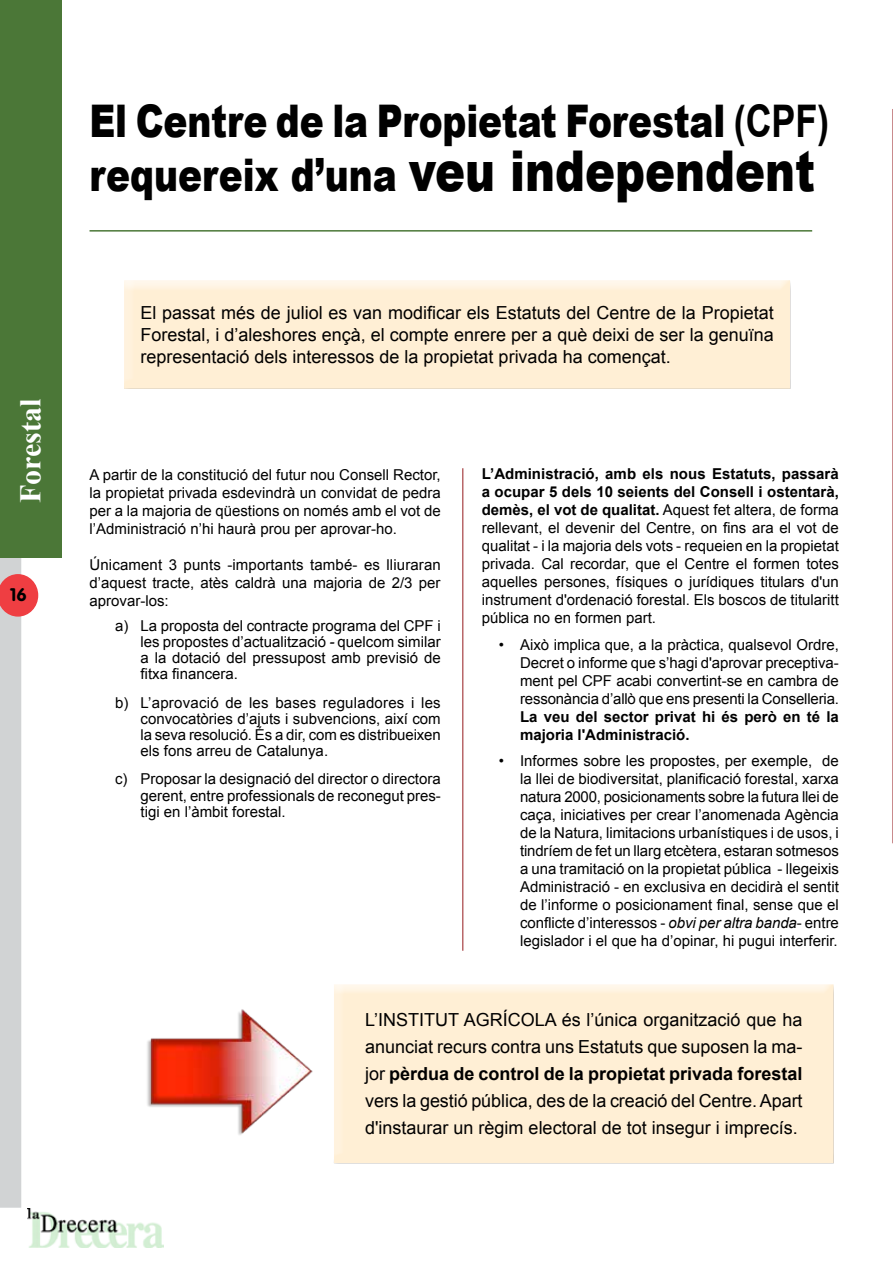
<style>
.page{position:relative;width:893px;height:1263px;background:#fff}
.page>*{position:absolute;margin:0;border:0;box-sizing:border-box;transform-origin:0 0}
.t1{font:900 45px/54px "Arial";letter-spacing:-.005em;color:#000;scale:.8 1}
.t2{font:700 30px "Times New Roman";color:#fff}
.t3{font:18px/27px "Arial";color:#000;text-align:justify}
.t4{font:700 18px "VAG Rounded";color:#000}
.t5{font:15px/18px "Arial";color:#000;text-align:justify}
.t6{font:700 15px/18px "Arial";color:#000}
.s1{font-weight:700}
.s2{font-size:56.25px}
.s3{font-style:italic}
</style>
<div class="page">
<svg style="left:0;top:557px;width:38px;height:651px"></svg>
<img style="left:27px;top:1209px;width:136px;height:38px">
<div style="left:0;top:0;width:61px;height:557px;background:#4b7737"></div>
<hr style="left:892px;top:109px;width:1px;height:734px;background:#961b1e">
<div style="left:328px;top:984px;width:508px;height:180px;background:#ffefd5"></div>
<div style="left:117px;top:280px;width:675px;height:110px;background:#000;opacity:.75"></div>
<hr style="left:90px;top:230px;width:722px;height:2px;background:#4b7737">
<hr style="left:463px;top:468px;width:1px;height:483px;background:#961b1e">
<img style="left:147px;top:990px;width:183px;height:172px">
<h2 class="t2" style="left:10px;top:503px;width:106px;rotate:-90deg">Forestal</h2>
<p class="t4" style="left:10px;top:584px;width:18px">16</p>
<h1 class="t1" style="left:90px;top:92px;width:926px">El Centre de la Propietat Forestal <span class="s1">(CPF) </span>requereix d’una <span class="s2">veu independent</span></h1>
<p class="t3" style="left:140px;top:302px;width:635px;line-height:21.6px">El passat més de juliol es van modificar els Estatuts del Centre de la Propietat Forestal, i d’aleshores ençà, el compte enrere per a què deixi de ser la genuïna representació dels interessos de la propietat privada ha començat.</p>
<p class="t5" style="left:90px;top:466px;width:353px">A partir de la constitució del futur nou Consell Rector, la propietat privada esdevindrà un convidat de pedra per a la majoria de qüestions on només amb el vot de l’Administració n’hi haurà prou per aprovar-ho.</p>
<p class="t5" style="left:90px;top:556px;width:353px">Únicament 3 punts -importants també- es lliuraran d’aquest tracte, atès caldrà una majoria de 2/3 per aprovar-los:</p>
<p class="t5" style="left:141px;top:618px;width:302px;line-height:16.2px;text-indent:-26px">a) La proposta del contracte programa del CPF i les propostes d’actualització <span class="s3">-</span> quelcom similar a la dotació del pressupost amb previsió de fitxa financera.</p>
<p class="t5" style="left:141px;top:694px;width:302px;line-height:16.2px;text-indent:-26px">b) L’aprovació de les bases reguladores i les convocatòries d’ajuts i subvencions, així com la seva resolució. És a dir, com es distribueixen els fons arreu de Catalunya.</p>
<p class="t5" style="left:141px;top:771px;width:302px;line-height:16.2px;text-indent:-26px">c) Proposar la designació del director o directora gerent, entre professionals de reconegut pres&shy;tigi en l’àmbit forestal.</p>
<p class="t5" style="left:482px;top:465px;width:359px"><span class="s1">L’Administració, amb els nous Estatuts, passarà a ocupar 5 dels 10 seients del Consell i ostentarà, demès, el vot de qualitat.</span> Aquest fet altera, de forma rellevant, el devenir del Centre, on fins ara el vot de qualitat - i la majoria dels vots - requeien en la propietat privada. Cal recordar, que el Centre el formen totes aquelles persones, físiques o jurídiques titulars d'un instrument d'ordenació forestal. Els boscos de titularitt pública no en formen part.</p>
<p class="t5" style="left:520px;top:636px;width:320px;text-indent:-21px">• Això implica que, a la pràctica, qualsevol Ordre, Decret o informe que s’hagi d'aprovar preceptiva&shy;ment pel CPF acabi convertint-se en cambra de ressonància d’allò que ens presenti la Conselleria.</p>
<p class="t6" style="left:520px;top:708px;width:320px">La veu del sector privat hi és però en té la majoria l'Administració.</p>
<p class="t5" style="left:520px;top:752px;width:320px;text-indent:-21px">• Informes sobre les propostes, per exemple, de la llei de biodiversitat, planificació forestal, xarxa natura 2000, posicionaments sobre la futura llei de caça, iniciatives per crear l’anomenada Agència de la Natura, limitacions urbanístiques i de usos, i tindríem de fet un llarg etcètera, estaran sotmesos a una tramitació on la propietat pública - llegeixis Administració - en exclusiva en decidirà el sentit de l’informe o posicionament final, sense que el conflicte d’interessos - <span class="s3">obvi per altra banda</span>- entre legislador i el que ha d’opinar, hi pugui interferir.</p>
<p class="t3" style="left:365px;top:1006px;width:30px">L’Institut</p>
<p class="t3" style="left:464px;top:1006px;width:25px">Agrícola</p>
<p class="t3" style="left:365px;top:1006px;width:439px;text-indent:197px">és l’única organització que ha anunciat recurs contra uns Estatuts que suposen la ma&shy;jor <span class="s1">pèrdua de control de la propietat privada forestal </span>vers la gestió pública, des de la creació del Centre. Apart d'instaurar un règim electoral de tot insegur i imprecís.</p>
</div>
